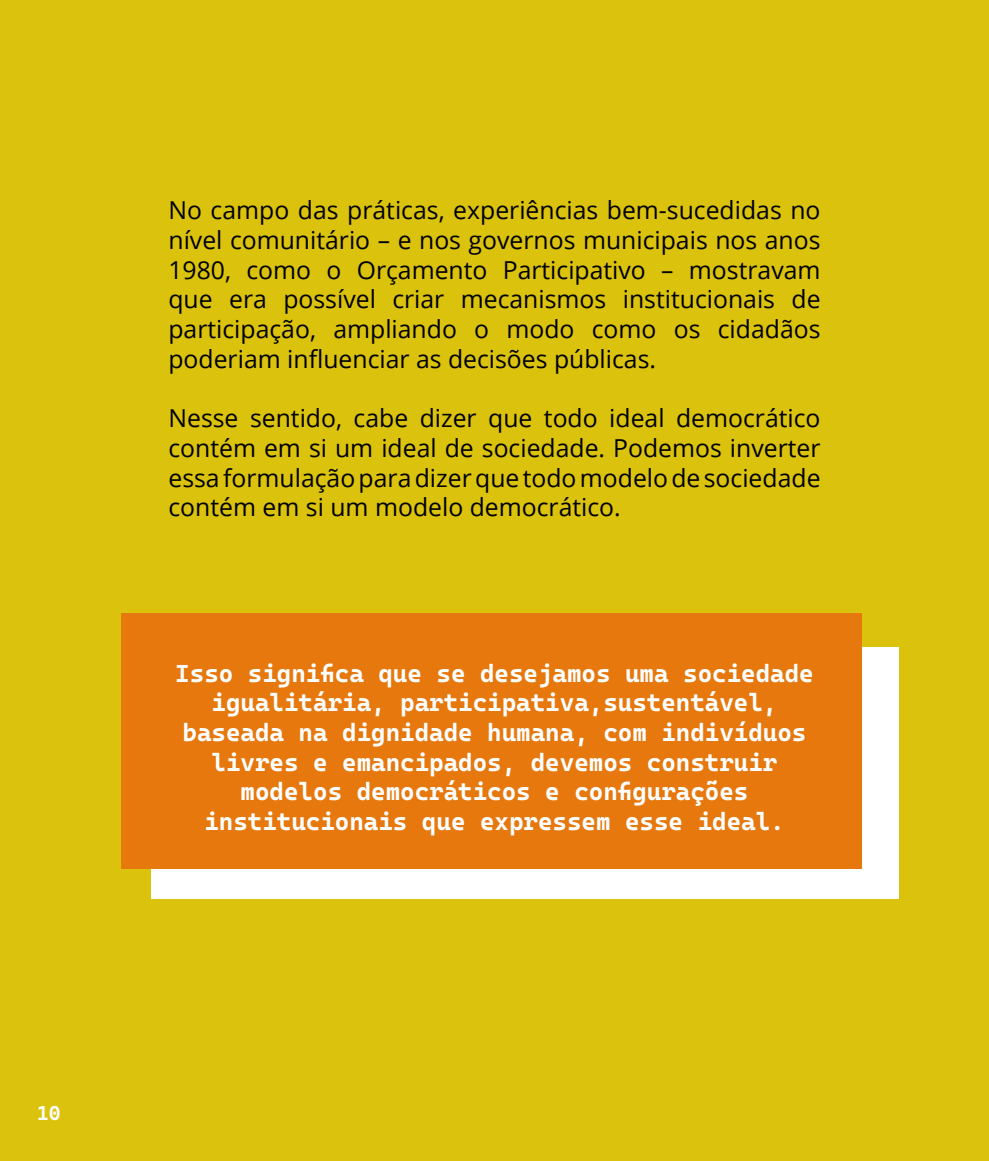
<style>
.page{position:relative;width:989px;height:1161px;background:#dbc20d}
.page>*{position:absolute;margin:0;border:0;box-sizing:border-box;transform-origin:0 0}
.t1{font:24.75px/29.7px "Open Sans";color:#000;text-align:justify}
.t2{font:24.75px/29.7px "Cascadia Code";color:#fff;text-align:center}
.t3{font:20.25px "Cascadia Code";color:#fff}
</style>
<div class="page">
<div style="left:151px;top:647px;width:747px;height:252px;background:#fff"></div>
<div style="left:121px;top:613px;width:741px;height:255px;background:#e6780d"></div>
<p class="t3" style="left:37px;top:1097px;width:25px">10</p>
<p class="t1" style="left:168px;top:195px;width:653px">No campo das práticas, experiências bem-sucedidas no nível comunitário – e nos governos municipais nos anos 1980, como o Orçamento Participativo – mostravam que era possível criar mecanismos institucionais de participação, ampliando o modo como os cidadãos poderiam influenciar as decisões públicas.</p>
<p class="t1" style="left:168px;top:403px;width:653px">Nesse sentido, cabe dizer que todo ideal democrático contém em si um ideal de sociedade. Podemos inverter essa formulação para dizer que todo modelo de sociedade contém em si um modelo democrático.</p>
<p class="t2" style="left:175px;top:659px;width:640px">Isso significa que se desejamos uma sociedade igualitária, participativa,sustentável, baseada na dignidade humana, com indivíduos livres e emancipados, devemos construir modelos democráticos e configurações institucionais que expressem esse ideal.</p>
</div>
